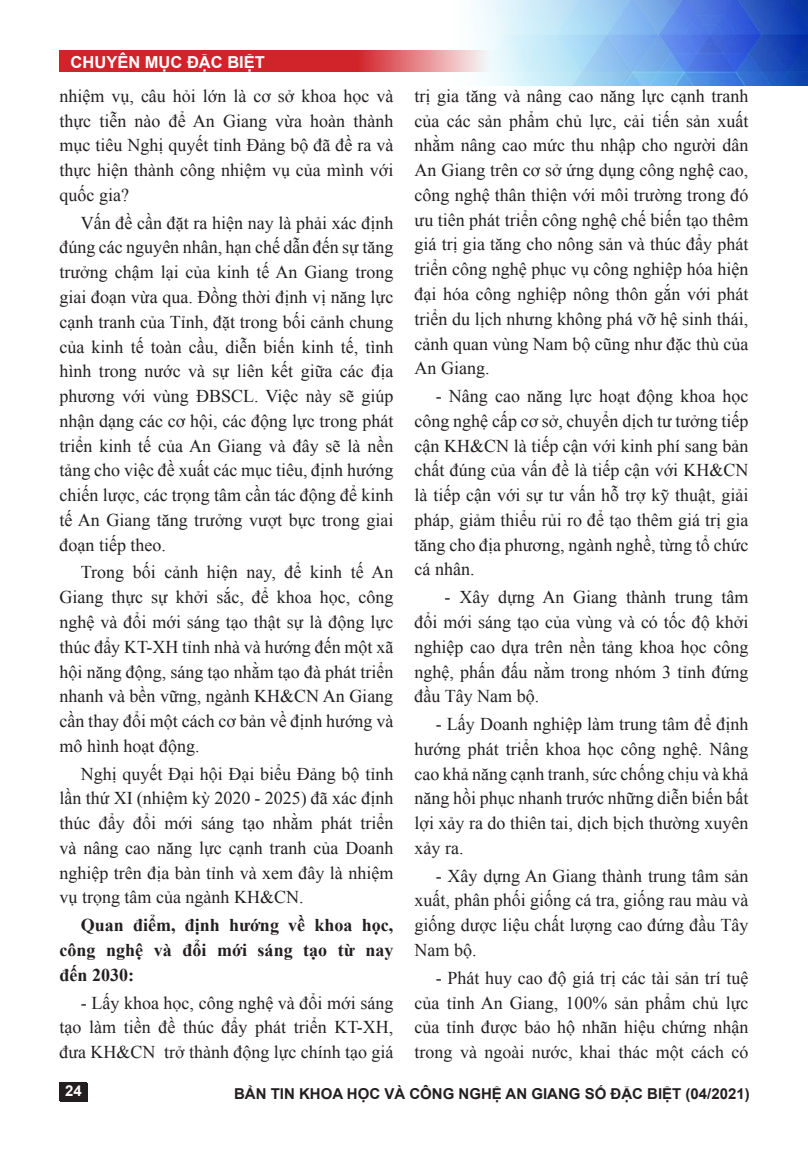
<style>
.page{position:relative;width:808px;height:1149px;background:#fff}
.page>*{position:absolute;margin:0;border:0;box-sizing:border-box;transform-origin:0 0}
.t1{font:18px/24.8px "Times New Roman";color:#231f20;text-align:justify}
.t2{font:700 18px/24.8px "Times New Roman";color:#231f20;text-align:justify}
.t3{font:700 16.5px "Arial";color:#fff}
.t4{font:700 15px "Arial";color:#231f20}
.t5{font:700 15px "Arial";color:#fff}
</style>
<div class="page">
<div style="left:60px;top:1082px;width:28px;height:18px;background:#231f20"></div>
<svg style="left:60px;top:51px;width:393px;height:21px;background:#d4363c"></svg>
<div style="left:60px;top:1081px;width:27px;height:18px;background:#231f20"></div>
<img style="left:453px;top:0;width:355px;height:85px">
<p class="t3" style="left:71px;top:51px;width:196px">CHUYÊN MỤC ĐẶC BIỆT</p>
<p class="t1" style="left:60px;top:83px;width:335px">nhiệm vụ, câu hỏi lớn là cơ sở khoa học và thực tiễn nào để An Giang vừa hoàn thành mục tiêu Nghị quyết tỉnh Đảng bộ đã đề ra và thực hiện thành công nhiệm vụ của mình với quốc gia?</p>
<p class="t1" style="left:60px;top:210px;width:335px;text-indent:21px">Vấn đề cần đặt ra hiện nay là phải xác định đúng các nguyên nhân, hạn chế dẫn đến sự tăng trưởng chậm lại của kinh tế An Giang trong giai đoạn vừa qua. Đồng thời định vị năng lực cạnh tranh của Tỉnh, đặt trong bối cảnh chung của kinh tế toàn cầu, diễn biến kinh tế, tình hình trong nước và sự liên kết giữa các địa phương với vùng ĐBSCL. Việc này sẽ giúp nhận dạng các cơ hội, các động lực trong phát triển kinh tế của An Giang và đây sẽ là nền tảng cho việc đề xuất các mục tiêu, định hướng chiến lược, các trọng tâm cần tác động để kinh tế An Giang tăng trưởng vượt bực trong giai đoạn tiếp theo.</p>
<p class="t1" style="left:60px;top:559px;width:335px;text-align:left;text-indent:21px">Trong bối cảnh hiện nay, để kinh tế An Giang thực sự khởi sắc, để khoa học, công nghệ và đổi mới sáng tạo thật sự là động lực thúc đẩy KT-XH tỉnh nhà và hướng đến một xã hội năng động, sáng tạo nhằm tạo đà phát triển nhanh và bền vững, ngành KH&amp;CN An Giang cần thay đổi một cách cơ bản về định hướng và mô hình hoạt động.</p>
<p class="t1" style="left:60px;top:760px;width:335px;text-indent:21px">Nghị quyết Đại hội Đại biểu Đảng bộ tỉnh lần thứ XI (nhiệm kỳ 2020 - 2025) đã xác định thúc đẩy đổi mới sáng tạo nhằm phát triển và nâng cao năng lực cạnh tranh của Doanh nghiệp trên địa bàn tỉnh và xem đây là nhiệm vụ trọng tâm của ngành KH&amp;CN.</p>
<p class="t2" style="left:60px;top:912px;width:335px;text-indent:21px">Quan điểm, định hướng về khoa học, công nghệ và đổi mới sáng tạo từ nay đến 2030:</p>
<p class="t1" style="left:60px;top:989px;width:335px;text-indent:21px">- Lấy khoa học, công nghệ và đổi mới sáng tạo làm tiền đề thúc đẩy phát triển KT-XH, đưa KH&amp;CN trở thành động lực chính tạo giá</p>
<p class="t1" style="left:415px;top:83px;width:335px">trị gia tăng và nâng cao năng lực cạnh tranh của các sản phẩm chủ lực, cải tiến sản xuất nhằm nâng cao mức thu nhập cho người dân An Giang trên cơ sở ứng dụng công nghệ cao, công nghệ thân thiện với môi trường trong đó ưu tiên phát triển công nghệ chế biến tạo thêm giá trị gia tăng cho nông sản và thúc đẩy phát triển công nghệ phục vụ công nghiệp hóa hiện đại hóa công nghiệp nông thôn gắn với phát triển du lịch nhưng không phá vỡ hệ sinh thái, cảnh quan vùng Nam bộ cũng như đặc thù của An Giang.</p>
<p class="t1" style="left:415px;top:383px;width:335px;text-indent:21px">- Nâng cao năng lực hoạt động khoa học công nghệ cấp cơ sở, chuyển dịch tư tưởng tiếp cận KH&amp;CN là tiếp cận với kinh phí sang bản chất đúng của vấn đề là tiếp cận với KH&amp;CN là tiếp cận với sự tư vấn hỗ trợ kỹ thuật, giải pháp, giảm thiểu rủi ro để tạo thêm giá trị gia tăng cho địa phương, ngành nghề, từng tổ chức cá nhân.</p>
<p class="t1" style="left:415px;top:584px;width:335px;text-indent:30px">- Xây dựng An Giang thành trung tâm đổi mới sáng tạo của vùng và có tốc độ khởi nghiệp cao dựa trên nền tảng khoa họ c công nghệ , phấn đấu nằm trong nhóm 3 tỉnh đứng đầu Tây Nam bộ.</p>
<p class="t1" style="left:415px;top:711px;width:335px;text-indent:21px">- Lấy Doanh nghiệp làm trung tâm để định hướng phát triển khoa họ c công nghệ . Nâng cao khả năng cạnh tranh, sức chống chịu và khả năng hồi phục nhanh trước những diễn biến bất lợi xảy ra do thiên tai, dịch bịch thường xuyên xảy ra.</p>
<p class="t1" style="left:415px;top:862px;width:335px;text-indent:21px">- Xây dựng An Giang thành trung tâm sản xuất, phân phối giống cá tra, giống rau màu và giống dược liệu chất lượng cao đứng đầu Tây Nam bộ.</p>
<p class="t1" style="left:415px;top:964px;width:335px;text-indent:21px">- Phát huy cao độ giá trị các tài sản trí tuệ của tỉnh An Giang, 100% sản phẩm chủ lực của tỉnh được bảo hộ nhãn hiệu chứng nhận trong và ngoài nước, khai thác một cách có</p>
<p class="t3" style="left:65px;top:1080px;width:20px">24</p>
<p class="t4" style="left:234px;top:1082px;width:517px">BẢN TIN KHOA HỌC VÀ CÔNG NGHỆ AN GIANG SỐ ĐẶC BIỆT (04/2021)</p>
<p class="t5" style="left:65px;top:1079px;width:18px">24</p>
</div>
